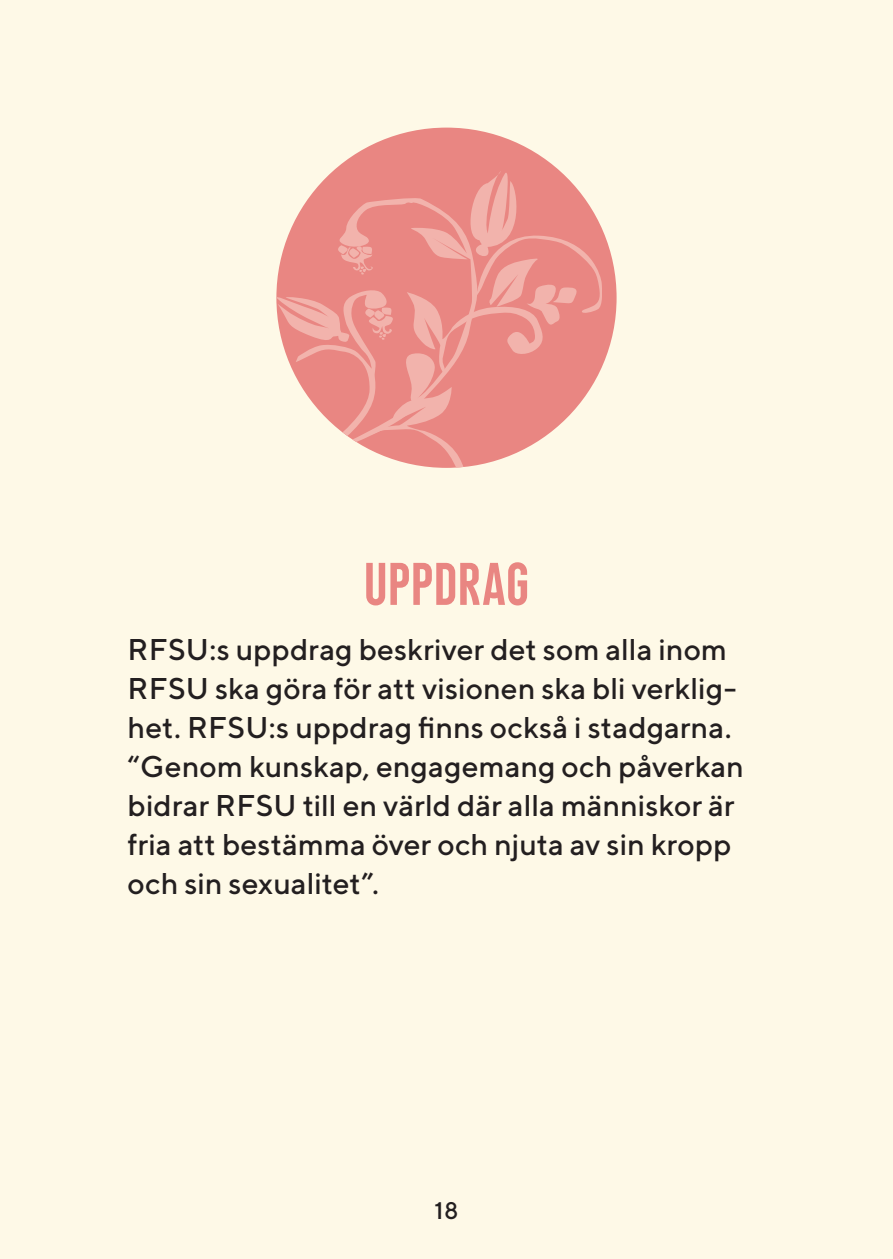
<style>
.page{position:relative;width:893px;height:1259px;background:#fef9e7}
.page>*{position:absolute;margin:0;border:0;box-sizing:border-box;transform-origin:0 0}
.rubbe{font:60px "RFSU Headline Small";color:#e98682}
.bröd{font:500 30px/39px "TT Norms";letter-spacing:.005em;color:#231f20}
.rubbe3{font:500 24px "TT Norms";color:#231f20}
</style>
<div class="page">
<div style="left:276px;top:128px;width:341px;height:340px;background:#e98682;border-radius:50%"></div>
<svg style="left:276px;top:171px;width:326px;height:297px"></svg>
<p class="rubbe" style="left:363px;top:552px;width:168px">UPPDRAG</p>
<p class="bröd" style="left:128px;top:629px;width:618px">RFSU:s uppdrag beskriver det som alla inom RFSU ska göra för att visionen ska bli verklig&shy;het. RFSU:s uppdrag finns också i stadgarna. “Genom kunskap, engagemang och påverkan bidrar RFSU till en värld där alla människor är fria att bestämma över och njuta av sin kropp och sin sexualitet”.</p>
<p class="rubbe3" style="left:434px;top:1195px;width:26px">18</p>
</div>
